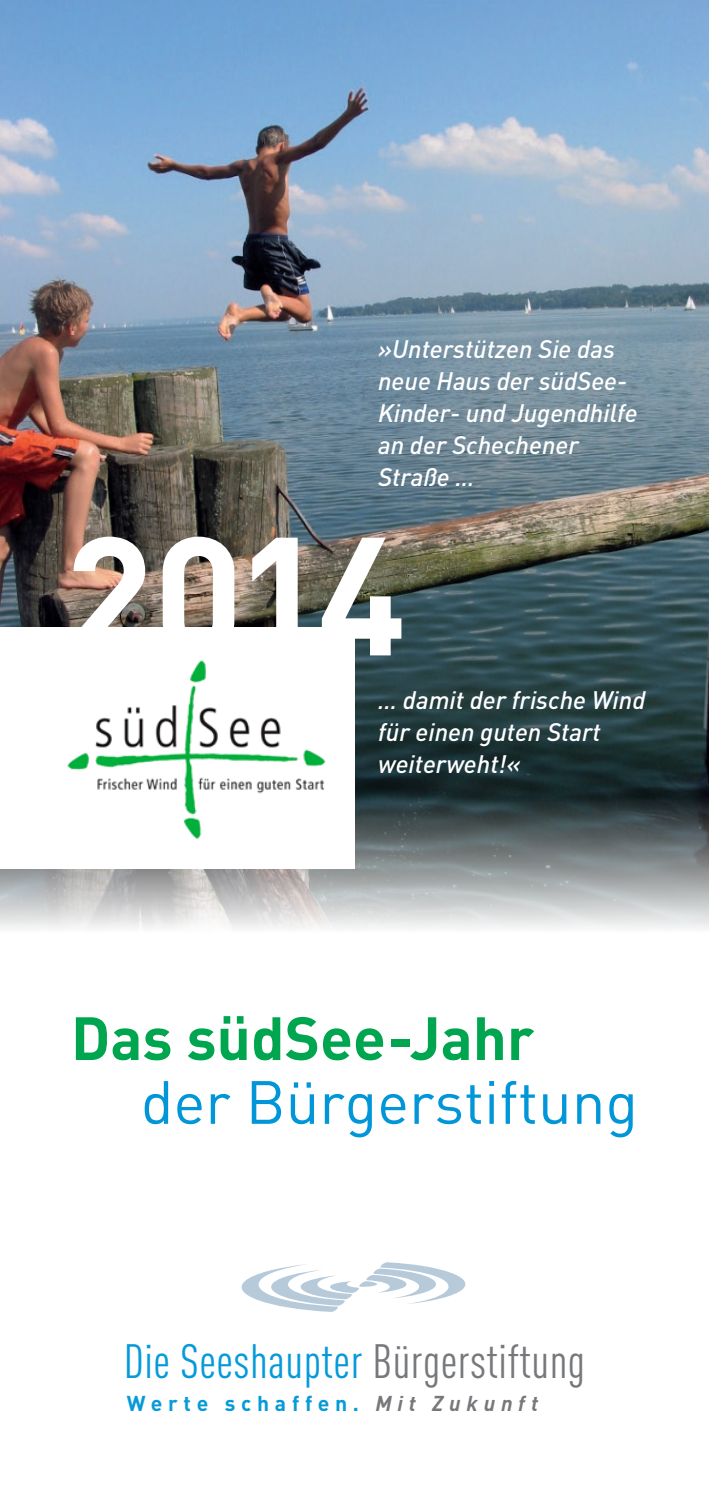
<style>
.page{position:relative;width:709px;height:1489px;background:#fff}
.page>*{position:absolute;margin:0;border:0;box-sizing:border-box;transform-origin:0 0}
.t1{font:700 165.25px "DIN";color:#fff}
.t2{font:60px "DIN";color:#0196d7}
.t3{font:700 60px "DIN";color:#00a54f}
.t4{font:47.5px "DIN Cond";letter-spacing:.01em;color:#069ad9}
.t5{font:italic 500 25px/32px "DIN";color:#fff}
.t6{font:700 21.25px "DIN";letter-spacing:.27em;color:#069ad9}
.s1{color:#76787b}
.s2{font-style:italic;color:#76787b}
</style>
<div class="page">
<img style="left:0;top:0;width:709px;height:928px">
<svg style="left:241px;top:1262px;width:225px;height:49px"></svg>
<div style="left:0;top:627px;width:354px;height:241px;background:#fff"></div>
<img style="left:67px;top:660px;width:259px;height:180px">
<p class="t5" style="left:378px;top:332px;width:261px">»Unterstützen Sie das neue Haus der südSee-<br>Kinder- und Jugendhilfe an der Schechener<br>Straße …</p>
<h1 class="t1" style="left:64px;top:485px;width:344px">2014</h1>
<p class="t5" style="left:378px;top:683px;width:269px">… damit der frische Wind für einen guten Start weiterweht!«</p>
<h2 class="t3" style="left:71px;top:998px;width:465px">Das südSee-Jahr</h2>
<h2 class="t2" style="left:141px;top:1068px;width:499px">der Bürgerstiftung</h2>
<h3 class="t4" style="left:124px;top:1333px;width:463px">Die Seeshaupter <span class="s1">Bürgerstiftung</span></h3>
<p class="t6" style="left:127px;top:1388px;width:413px">Werte schaffen. <span class="s2">Mit Zukunft</span></p>
</div>
